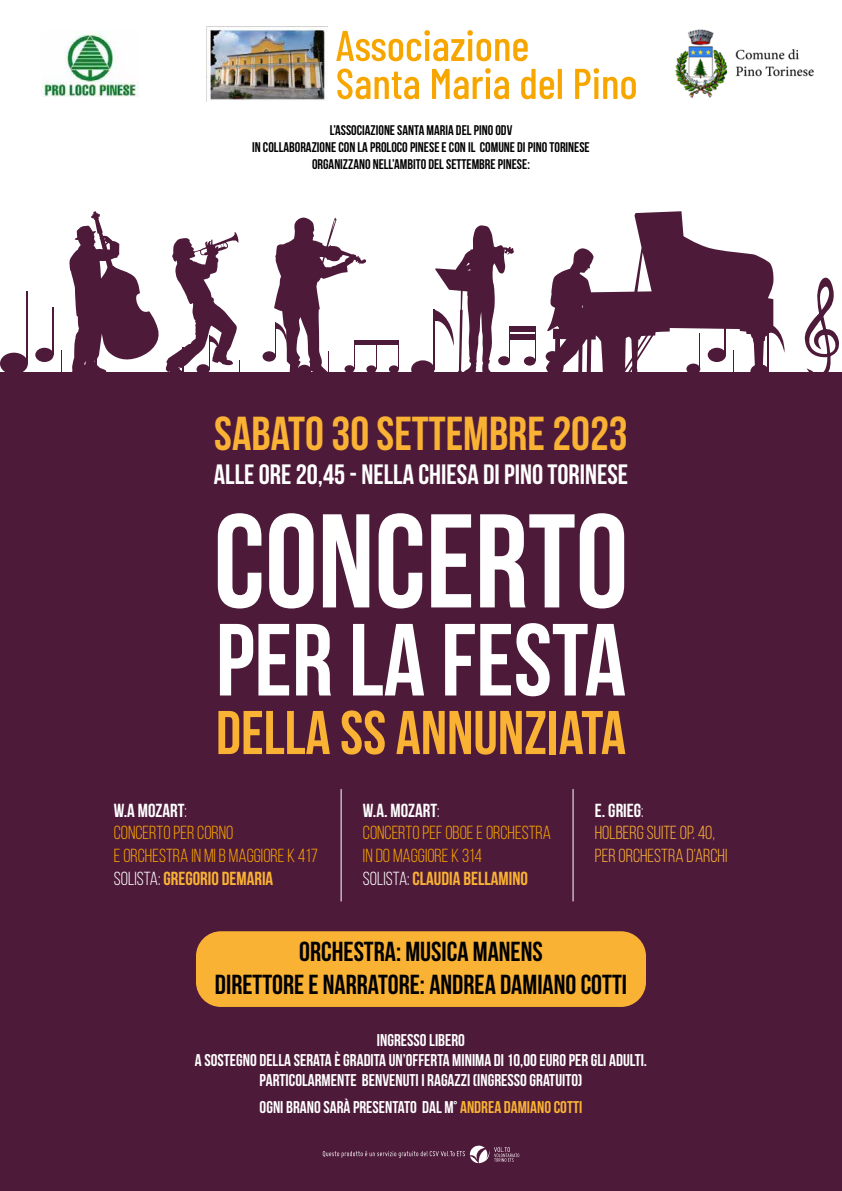
<style>
.page{position:relative;width:842px;height:1191px;background:#fff}
.page>*{position:absolute;margin:0;border:0;box-sizing:border-box;transform-origin:0 0}
.t1{font:700 133px "Bebas Neue";color:#fff}
.t2{font:700 102.2px "Bebas Neue";color:#fff}
.t3{font:700 61.6px "Bebas Neue";color:#f9b234}
.t4{font:700 47.6px "Bebas Neue";color:#f9b234}
.t5{font:700 28px "Bebas Neue";color:#fff}
.t6{font:27.5px/33px "Bebas Neue";color:#000;text-align:center}
.t7{font:18.9px/22.7px "Bebas Neue";color:#f7a600}
.t8{font:18.9px/22.7px "Bebas Neue";color:#f9b234}
.t9{font:17px/20.4px "Bebas Neue";color:#fff;text-align:center}
.t10{font:700 14px/16.8px "Bebas Neue";color:#000;text-align:center}
.s1{font-weight:700;color:#fff}
.s2{color:#fff}
.s3{font-weight:700;color:#f9b234}
.s4{font-weight:700}
.s5{color:#f9b234}
</style>
<div class="page">
<div style="left:0;top:373px;width:842px;height:818px;background:#4e1a3a"></div>
<img style="left:206px;top:26px;width:121px;height:76px">
<svg style="left:336px;top:30px;width:192px;height:31px"></svg>
<svg style="left:337px;top:69px;width:82px;height:30px"></svg>
<svg style="left:432px;top:68px;width:77px;height:31px"></svg>
<svg style="left:521px;top:69px;width:33px;height:30px"></svg>
<svg style="left:558px;top:69px;width:4px;height:30px"></svg>
<svg style="left:575px;top:68px;width:61px;height:31px"></svg>
<svg style="left:546px;top:211px;width:228px;height:162px;fill:#4e1a3a"></svg>
<div style="left:196px;top:931px;width:450px;height:76px;background:#f9b234;border-radius:25px"></div>
<hr style="left:341px;top:789px;width:1px;height:112px;background:#fff">
<hr style="left:573px;top:789px;width:1px;height:112px;background:#fff">
<div style="left:509px;top:326px;width:27px;height:6px;background:#4e1a3a"></div>
<div style="left:509px;top:334px;width:27px;height:6px;background:#4e1a3a"></div>
<div style="left:524px;top:356px;width:12px;height:9px;background:#4e1a3a;border-radius:50%"></div>
<hr style="left:535px;top:330px;width:1px;height:31px;background:#4e1a3a">
<hr style="left:354px;top:340px;width:22px;height:4px;background:#4e1a3a">
<div style="left:366px;top:365px;width:10px;height:8px;background:#4e1a3a;border-radius:50%"></div>
<svg style="left:376px;top:344px;width:1px;height:25px"></svg>
<hr style="left:376px;top:340px;width:23px;height:4px;background:#4e1a3a">
<div style="left:389px;top:365px;width:10px;height:8px;background:#4e1a3a;border-radius:50%"></div>
<svg style="left:398px;top:344px;width:1px;height:23px"></svg>
<hr style="left:61px;top:350px;width:1px;height:36px;background:#4e1a3a">
<div style="left:0;top:353px;width:28px;height:21px;background:#4e1a3a;border-radius:50%"></div>
<hr style="left:26px;top:291px;width:2px;height:72px;background:#4e1a3a">
<div style="left:546px;top:351px;width:13px;height:11px;background:#4e1a3a;border-radius:50%"></div>
<hr style="left:559px;top:320px;width:1px;height:36px;background:#4e1a3a">
<hr style="left:239px;top:360px;width:1px;height:35px;background:#4e1a3a">
<div style="left:411px;top:360px;width:23px;height:18px;background:#4e1a3a;border-radius:50%"></div>
<hr style="left:433px;top:310px;width:1px;height:60px;background:#4e1a3a">
<svg style="left:434px;top:225px;width:80px;height:148px"></svg>
<svg style="left:69px;top:211px;width:170px;height:162px"></svg>
<div style="left:263px;top:351px;width:13px;height:10px;background:#4e1a3a;border-radius:50%"></div>
<svg style="left:274px;top:218px;width:92px;height:155px"></svg>
<hr style="left:328px;top:351px;width:1px;height:38px;background:#4e1a3a">
<div style="left:35px;top:348px;width:19px;height:14px;background:#4e1a3a;border-radius:50%"></div>
<hr style="left:52px;top:307px;width:2px;height:48px;background:#4e1a3a">
<hr style="left:183px;top:347px;width:1px;height:56px;background:#4e1a3a">
<hr style="left:733px;top:350px;width:1px;height:36px;background:#4e1a3a">
<div style="left:686px;top:363px;width:14px;height:11px;background:#4e1a3a;border-radius:50%"></div>
<hr style="left:699px;top:333px;width:1px;height:36px;background:#4e1a3a">
<div style="left:750px;top:364px;width:19px;height:15px;background:#4e1a3a;border-radius:50%"></div>
<hr style="left:768px;top:324px;width:1px;height:48px;background:#4e1a3a">
<svg style="left:769px;top:324px;width:16px;height:29px"></svg>
<svg style="left:803px;top:277px;width:38px;height:96px"></svg>
<div style="left:708px;top:348px;width:18px;height:14px;background:#4e1a3a;border-radius:50%"></div>
<hr style="left:725px;top:307px;width:1px;height:48px;background:#4e1a3a">
<img style="left:42px;top:32px;width:96px;height:65px">
<img style="left:675px;top:29px;width:139px;height:70px">
<svg style="left:323px;top:1145px;width:196px;height:18px"></svg>
<p class="t10" style="left:252px;top:122px;width:339px">L’ASSOCIAZIONE SANTA MARIA DEL PINO ODV<br>IN COLLABORAZIONE CON LA PROLOCO PINESE E CON IL COMUNE DI PINO TORINESE<br>ORGANIZZANO NELL’AMBITO DEL SETTEMBRE PINESE:</p>
<h3 class="t4" style="left:214px;top:408px;width:415px">SABATO 30 SETTEMBRE 2023</h3>
<h3 class="t5" style="left:214px;top:459px;width:416px">ALLE ORE 20,45 - NELLA CHIESA DI PINO TORINESE</h3>
<h1 class="t1" style="left:214px;top:488px;width:416px">C0NCERTO</h1>
<h2 class="t2" style="left:216px;top:604px;width:412px">PER LA FESTA</h2>
<h3 class="t3" style="left:216px;top:699px;width:412px">DELLA SS ANNUNZIATA</h3>
<p class="t7" style="left:114px;top:798px;width:206px"><span class="s1">W.A MOZART</span><span class="s2">:<br></span>CONCERTO PER CORNO<br>E ORCHESTRA IN MI B MAGGIORE K 417<br><span class="s2">SOLISTA:</span> <span class="s3">GREGORIO DEMARIA</span></p>
<p class="t8" style="left:595px;top:798px;width:134px"><span class="s1">E. GRIEG</span><span class="s2">:<br></span>HOLBERG SUITE OP. 40,<br>PER ORCHESTRA D’ARCHI</p>
<p class="t7" style="left:363px;top:798px;width:190px"><span class="s1">W.A. MOZART</span><span class="s2">:<br></span>CONCERTO PEF OBOE E ORCHESTRA<br>IN DO MAGGIORE K 314<br><span class="s2">SOLISTA:</span> <span class="s3">CLAUDIA BELLAMINO</span></p>
<h3 class="t6" style="left:215px;top:934px;width:414px">ORCHESTRA: <span class="s4">MUSICA MANENS<br></span>DIRETTORE E NARRATORE: <span class="s4">ANDREA DAMIANO COTTI</span></h3>
<p class="t9" style="left:195px;top:1029px;width:454px">INGRESSO LIBERO<br>A SOSTEGNO DELLA SERATA È GRADITA UN’OFFERTA MINIMA DI 10,00 EURO PER GLI ADULTI.<br>PARTICOLARMENTE BENVENUTI I RAGAZZI (INGRESSO GRATUITO)</p>
<p class="t9" style="left:260px;top:1096px;width:324px">OGNI BRANO SARÀ PRESENTATO DAL M° <span class="s5">ANDREA DAMIANO COTTI</span></p>
</div>
